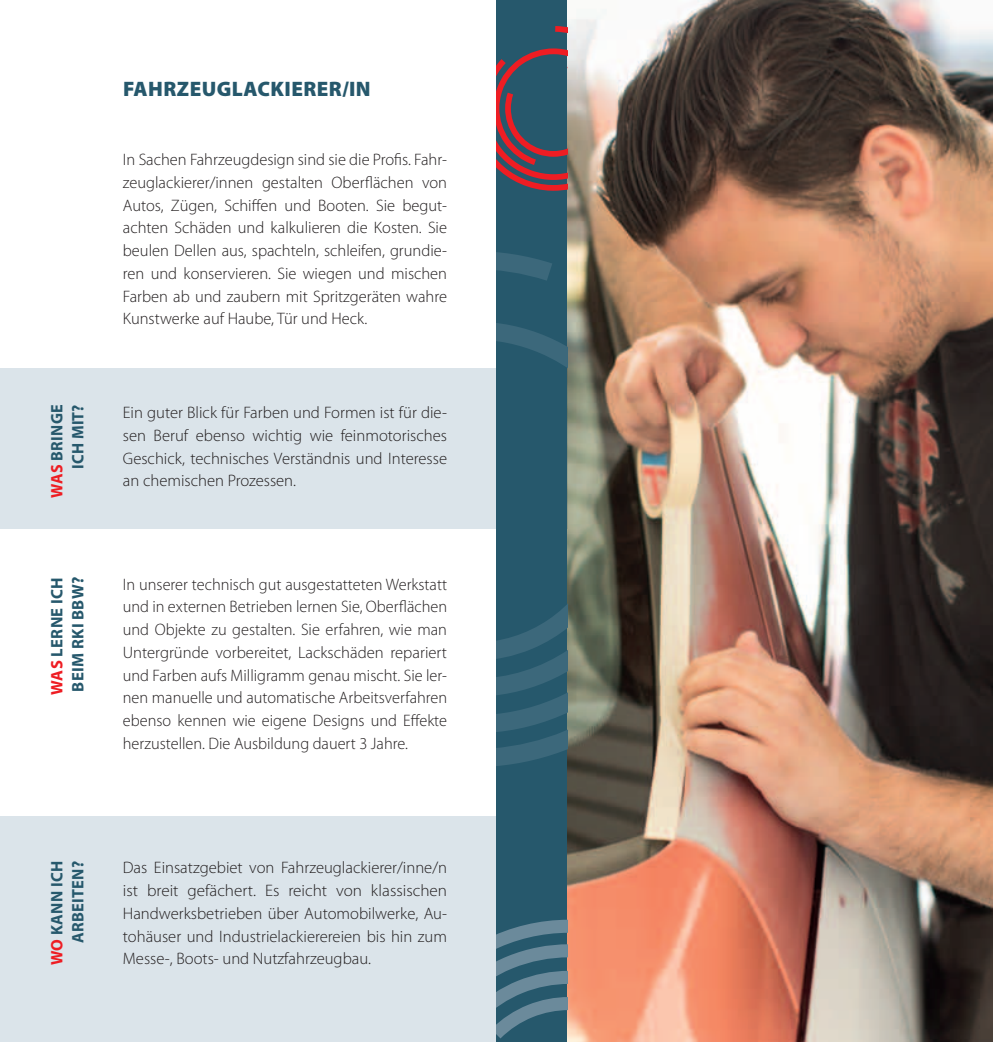
<style>
.page{position:relative;width:993px;height:1042px;background:#fff}
.page>*{position:absolute;margin:0;border:0;box-sizing:border-box;transform-origin:0 0}
.t1{font:900 21px "Myriad Pro";letter-spacing:.02em;color:#26586c}
.t2{font:300 16.62px/22.8px "Myriad Pro";color:#231f20;text-align:justify}
.t3{font:700 16.62px/21px "Myriad Pro";letter-spacing:.02em;color:#26586c;text-align:right}
.s1{color:#ee1d23}
</style>
<div class="page">
<img style="left:567px;top:0;width:425px;height:1042px">
<div style="left:0;top:368px;width:536px;height:160px;background:#dbe4ea"></div>
<div style="left:0;top:816px;width:496px;height:226px;background:#dbe4ea"></div>
<div style="left:496px;top:0;width:71px;height:1042px;background:#26586c"></div>
<svg style="left:496px;top:919px;width:71px;height:120px"></svg>
<svg style="left:496px;top:252px;width:71px;height:514px"></svg>
<svg style="left:496px;top:26px;width:71px;height:165px"></svg>
<p class="t3" style="left:46px;top:498px;width:95px;rotate:-90deg"><span class="s1">WAS</span> BRINGE<br>ICH MIT?</p>
<p class="t3" style="left:46px;top:695px;width:119px;text-align:left;rotate:-90deg"><span class="s1">WAS</span> LERNE ICH<br>BEIM RKI BBW?</p>
<p class="t1" style="left:123px;top:75px;width:249px">FAHRZEUGLACKIERER/IN</p>
<p class="t2" style="left:123px;top:148px;width:325px">In Sachen Fahrzeugdesign sind sie die Profis. Fahr&shy;zeuglackierer/innen gestalten Oberflächen von Autos, Zügen, Schiffen und Booten. Sie begut&shy;achten Schäden und kalkulieren die Kosten. Sie beulen Dellen aus, spachteln, schleifen, grundie&shy;ren und konservieren. Sie wiegen und mischen Farben ab und zaubern mit Spritzgeräten wahre Kunstwerke auf Haube, Tür und Heck.</p>
<p class="t2" style="left:123px;top:401px;width:325px">Ein guter Blick für Farben und Formen ist für die&shy;sen Beruf ebenso wichtig wie feinmotorisches Geschick, technisches Verständnis und Interesse an chemischen Prozessen.</p>
<p class="t2" style="left:123px;top:573px;width:325px">In unserer technisch gut ausgestatteten Werkstatt und in externen Betrieben lernen Sie, Oberflächen und Objekte zu gestalten. Sie erfahren, wie man Untergründe vorbereitet, Lackschäden repariert und Farben aufs Milligramm genau mischt. Sie ler&shy;nen manuelle und automatische Arbeitsverfahren ebenso kennen wie eigene Designs und Effekte herzustellen. Die Ausbildung dauert 3 Jahre.</p>
<p class="t3" style="left:46px;top:965px;width:106px;rotate:-90deg"><span class="s1">WO</span> KANN ICH<br>ARBEITEN?</p>
<p class="t2" style="left:123px;top:857px;width:325px">Das Einsatzgebiet von Fahrzeuglackierer/inne/n ist breit gefächert. Es reicht von klassischen Handwerksbetrieben über Automobilwerke, Au&shy;tohäuser und Industrielackierereien bis hin zum Messe-, Boots- und Nutzfahrzeugbau.</p>
</div>
